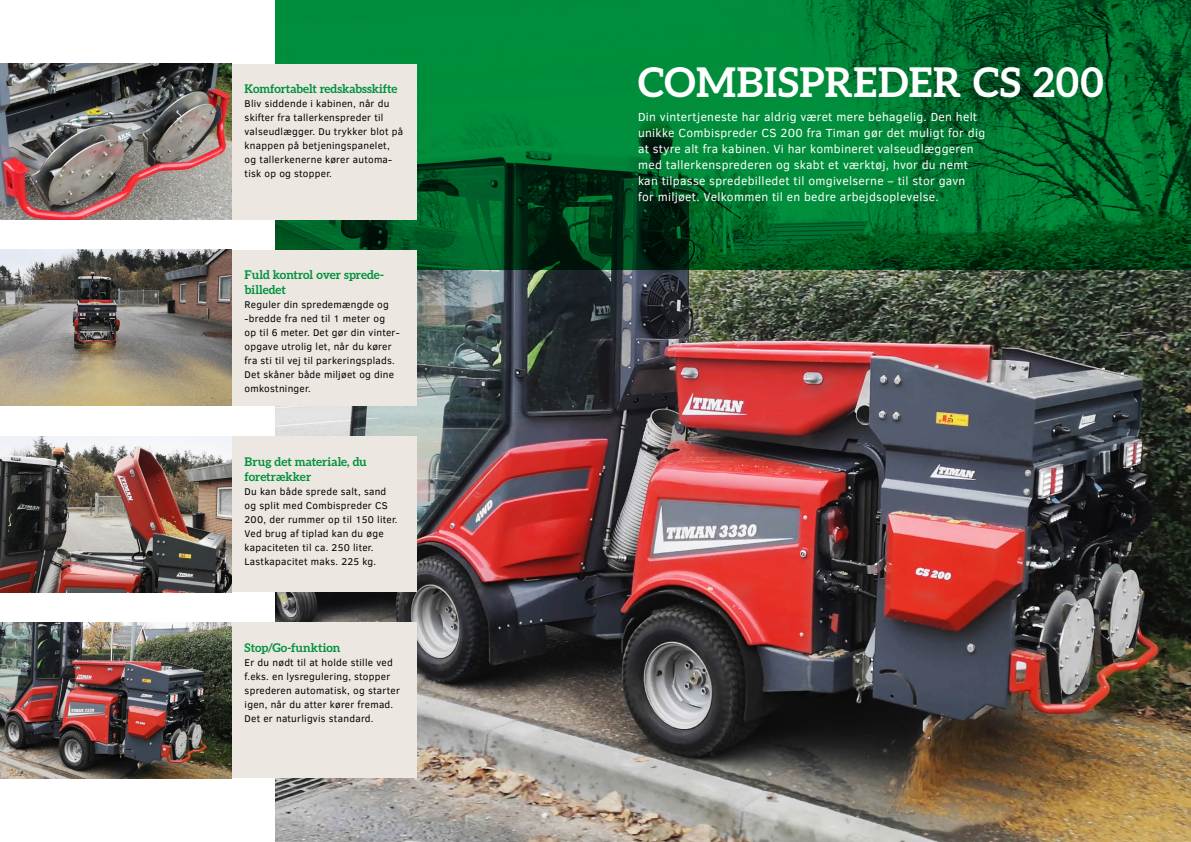
<style>
.page{position:relative;width:1191px;height:842px;background:#fff}
.page>*{position:absolute;margin:0;border:0;box-sizing:border-box;transform-origin:0 0}
.t1{font:700 41px "Aleo";letter-spacing:.02em;color:#fff}
.t2{font:12px/16px "Clear Sans";letter-spacing:.025em;color:#fff}
.t3{font:700 12px/15px "Aleo";letter-spacing:-.005em;color:#00913c}
.t4{font:10px/14px "Clear Sans";letter-spacing:.025em;color:#000}
</style>
<div class="page">
<img style="left:275px;top:270px;width:916px;height:572px">
<svg style="left:275px;top:0;width:916px;height:270px;background:#006e2d"></svg>
<div style="left:232px;top:64px;width:185px;height:156px;background:#ece8e1"></div>
<img style="left:0;top:64px;width:232px;height:156px">
<div style="left:232px;top:250px;width:185px;height:156px;background:#ece8e1"></div>
<img style="left:0;top:250px;width:232px;height:156px">
<div style="left:232px;top:436px;width:185px;height:156px;background:#ece8e1"></div>
<img style="left:0;top:436px;width:232px;height:156px">
<div style="left:232px;top:622px;width:185px;height:156px;background:#ece8e1"></div>
<img style="left:0;top:622px;width:232px;height:156px">
<p class="t3" style="left:245px;top:81px;width:154px">Komfortabelt redskabsskifte</p>
<p class="t4" style="left:245px;top:97px;width:160px">Bliv siddende i kabinen, når du skifter fra tallerkenspreder til valseudlægger. Du trykker blot på knappen på betjeningspanelet, og tallerkenerne kører automa&shy;tisk op og stopper.</p>
<p class="t3" style="left:245px;top:267px;width:141px">Fuld kontrol over sprede&shy;billedet</p>
<p class="t4" style="left:245px;top:298px;width:157px">Reguler din spredemængde og -bredde fra ned til 1 meter og<br>op til 6 meter. Det gør din vinter&shy;opgave utrolig let, når du kører fra sti til vej til parkeringsplads.<br>Det skåner både miljøet og dine omkostninger.</p>
<p class="t3" style="left:245px;top:454px;width:124px">Brug det materiale, du foretrækker</p>
<p class="t4" style="left:245px;top:484px;width:154px">Du kan både sprede salt, sand og split med Combispreder CS<br>200, der rummer op til 150 liter.<br>Ved brug af tiplad kan du øge kapaciteten til ca. 250 liter.<br>Lastkapacitet maks. 225 kg.</p>
<p class="t3" style="left:245px;top:640px;width:97px">Stop/Go-funktion</p>
<p class="t4" style="left:245px;top:655px;width:157px">Er du nødt til at holde stille ved f.eks. en lysregulering, stopper sprederen automatisk, og starter igen, når du atter kører fremad.<br>Det er naturligvis standard.</p>
<h1 class="t1" style="left:638px;top:58px;width:467px">COMBISPREDER CS 200</h1>
<p class="t2" style="left:638px;top:108px;width:349px">Din vintertjeneste har aldrig været mere behagelig. Den helt unikke Combispreder CS 200 fra Timan gør det muligt for dig at styre alt fra kabinen. Vi har kombineret valseudlæggeren med tallerkensprederen og skabt et værktøj, hvor du nemt kan tilpasse spredebilledet til omgivelserne – til stor gavn<br>for miljøet. Velkommen til en bedre arbejdsoplevelse.</p>
</div>
